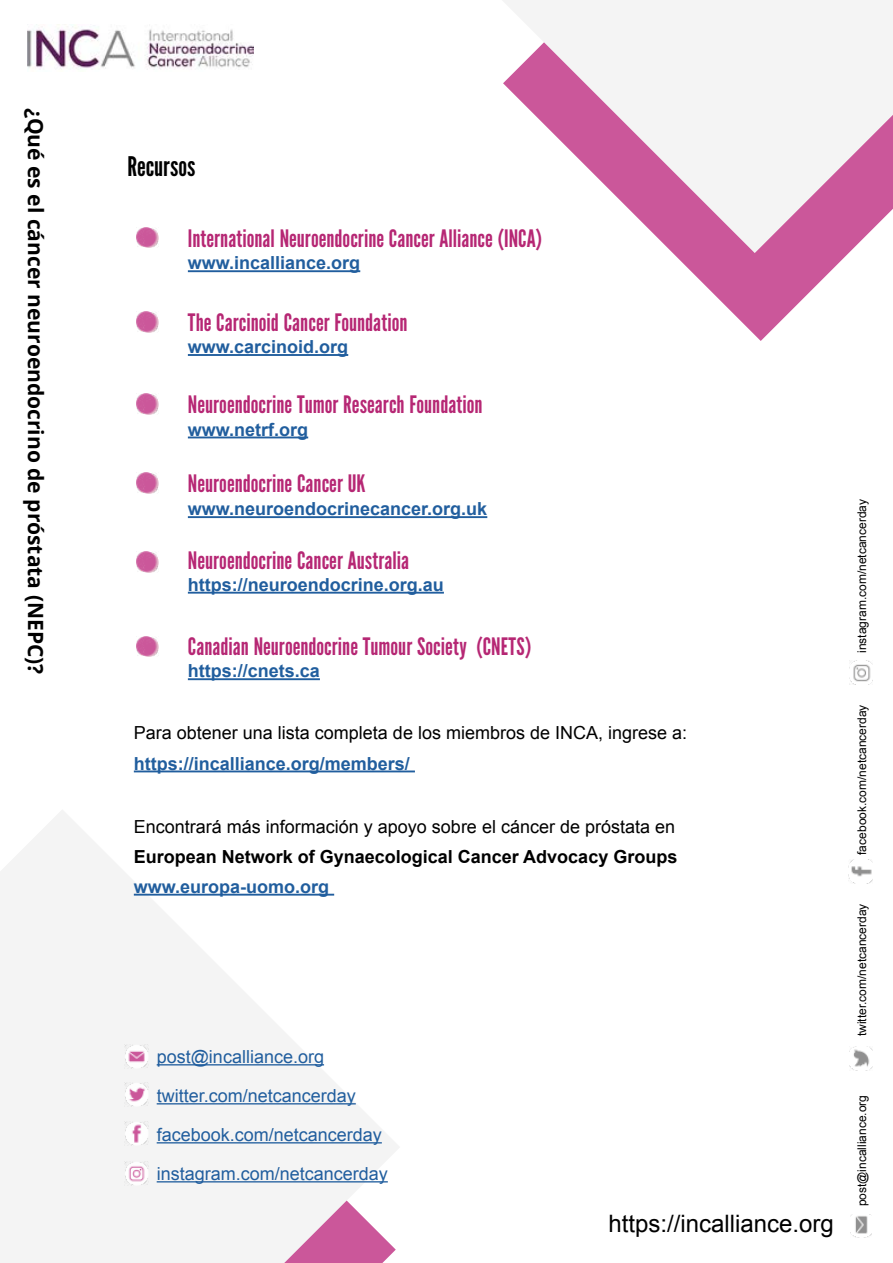
<style>
.page{position:relative;width:893px;height:1263px;background:#fff}
.page>*{position:absolute;margin:0;border:0;box-sizing:border-box;transform-origin:0 0}
.t1{font:27px "League Gothic";color:#000}
.t2{font:24px "League Gothic";color:#b62774}
.t3{font:24px "Arial";color:#000}
.t4{font:700 21px "Open Sans";color:#000}
.t5{font:700 18px "Arial";color:#215e9e}
.t6{font:18px "Arial";color:#000}
.t7{font:18px/39px "Arial";color:#215e9e}
.t8{font:700 18px "Arial";color:#000}
.t9{font:12px "Arial";color:#000}
</style>
<div class="page">
<svg style="left:673px;top:253px;width:176px;height:88px"></svg>
<svg style="left:503px;top:0;width:390px;height:253px;fill:#f4f4f4"></svg>
<svg style="left:0;top:810px;width:399px;height:453px;fill:#f4f4f4"></svg>
<img style="left:28px;top:26px;width:226px;height:44px">
<img style="left:850px;top:1214px;width:22px;height:23px">
<img style="left:849px;top:1047px;width:24px;height:23px">
<img style="left:849px;top:859px;width:24px;height:25px">
<img style="left:850px;top:660px;width:23px;height:25px">
<hr style="left:134px;top:770px;width:281px;height:2px;background:#215e9e">
<hr style="left:134px;top:894px;width:200px;height:1px;background:#215e9e">
<hr style="left:188px;top:270px;width:172px;height:2px;background:#215e9e">
<hr style="left:188px;top:354px;width:160px;height:2px;background:#215e9e">
<hr style="left:188px;top:436px;width:120px;height:2px;background:#215e9e">
<hr style="left:188px;top:516px;width:299px;height:2px;background:#215e9e">
<hr style="left:188px;top:592px;width:256px;height:2px;background:#215e9e">
<hr style="left:188px;top:678px;width:132px;height:2px;background:#215e9e">
<img style="left:137px;top:227px;width:21px;height:21px">
<img style="left:137px;top:311px;width:21px;height:21px">
<img style="left:137px;top:394px;width:21px;height:20px">
<img style="left:137px;top:473px;width:21px;height:21px">
<img style="left:137px;top:551px;width:21px;height:21px">
<img style="left:137px;top:636px;width:21px;height:21px">
<hr style="left:157px;top:1064px;width:167px;height:1px;background:#215e9e">
<hr style="left:157px;top:1103px;width:199px;height:1px;background:#215e9e">
<hr style="left:157px;top:1142px;width:225px;height:1px;background:#215e9e">
<hr style="left:157px;top:1181px;width:231px;height:1px;background:#215e9e">
<img style="left:125px;top:1161px;width:24px;height:24px">
<img style="left:125px;top:1121px;width:24px;height:24px">
<img style="left:125px;top:1083px;width:24px;height:23px">
<img style="left:125px;top:1044px;width:24px;height:24px">
<p class="t4" style="left:50px;top:108px;width:568px;rotate:90deg">¿Qué es el cáncer neuroendocrino de próstata (NEPC)?</p>
<p class="t1" style="left:127px;top:151px;width:70px">Recursos</p>
<p class="t2" style="left:188px;top:225px;width:356px">International Neuroendocrine Cancer Alliance (INCA)</p>
<p class="t5" style="left:188px;top:251px;width:174px">www.incalliance.org</p>
<p class="t2" style="left:188px;top:308px;width:221px">The Carcinoid Cancer Foundation</p>
<p class="t5" style="left:188px;top:335px;width:162px">www.carcinoid.org</p>
<p class="t2" style="left:188px;top:390px;width:296px">Neuroendocrine Tumor Research Foundation</p>
<p class="t5" style="left:188px;top:417px;width:122px">www.netrf.org</p>
<p class="t2" style="left:188px;top:470px;width:179px">Neuroendocrine Cancer UK</p>
<p class="t5" style="left:188px;top:497px;width:301px">www.neuroendocrinecancer.org.uk</p>
<p class="t2" style="left:188px;top:547px;width:223px">Neuroendocrine Cancer Australia</p>
<p class="t5" style="left:188px;top:573px;width:258px">https://neuroendocrine.org.au</p>
<p class="t2" style="left:188px;top:632px;width:345px">Canadian Neuroendocrine Tumour Society (CNETS)</p>
<p class="t5" style="left:188px;top:659px;width:134px">https://cnets.ca</p>
<p class="t6" style="left:134px;top:721px;width:555px">Para obtener una lista completa de los miembros de INCA, ingrese a:</p>
<p class="t5" style="left:134px;top:751px;width:278px">https://incalliance.org/members/</p>
<p class="t6" style="left:134px;top:814px;width:543px">Encontrará más información y apoyo sobre el cáncer de próstata en</p>
<p class="t8" style="left:134px;top:844px;width:545px">European Network of Gynaecological Cancer Advocacy Groups</p>
<p class="t5" style="left:134px;top:874px;width:197px">www.europa-uomo.org</p>
<p class="t7" style="left:157px;top:1037px;width:233px">post@incalliance.org twitter.com/netcancerday facebook.com/netcancerday instagram.com/netcancerday</p>
<p class="t3" style="left:608px;top:1207px;width:227px">https://incalliance.org</p>
<p class="t9" style="left:854px;top:653px;width:156px;rotate:-90deg">instagram.com/netcancerday</p>
<p class="t9" style="left:854px;top:855px;width:152px;rotate:-90deg">facebook.com/netcancerday</p>
<p class="t9" style="left:854px;top:1036px;width:134px;rotate:-90deg">twitter.com/netcancerday</p>
<p class="t9" style="left:854px;top:1206px;width:113px;rotate:-90deg">post@incalliance.org</p>
</div>
